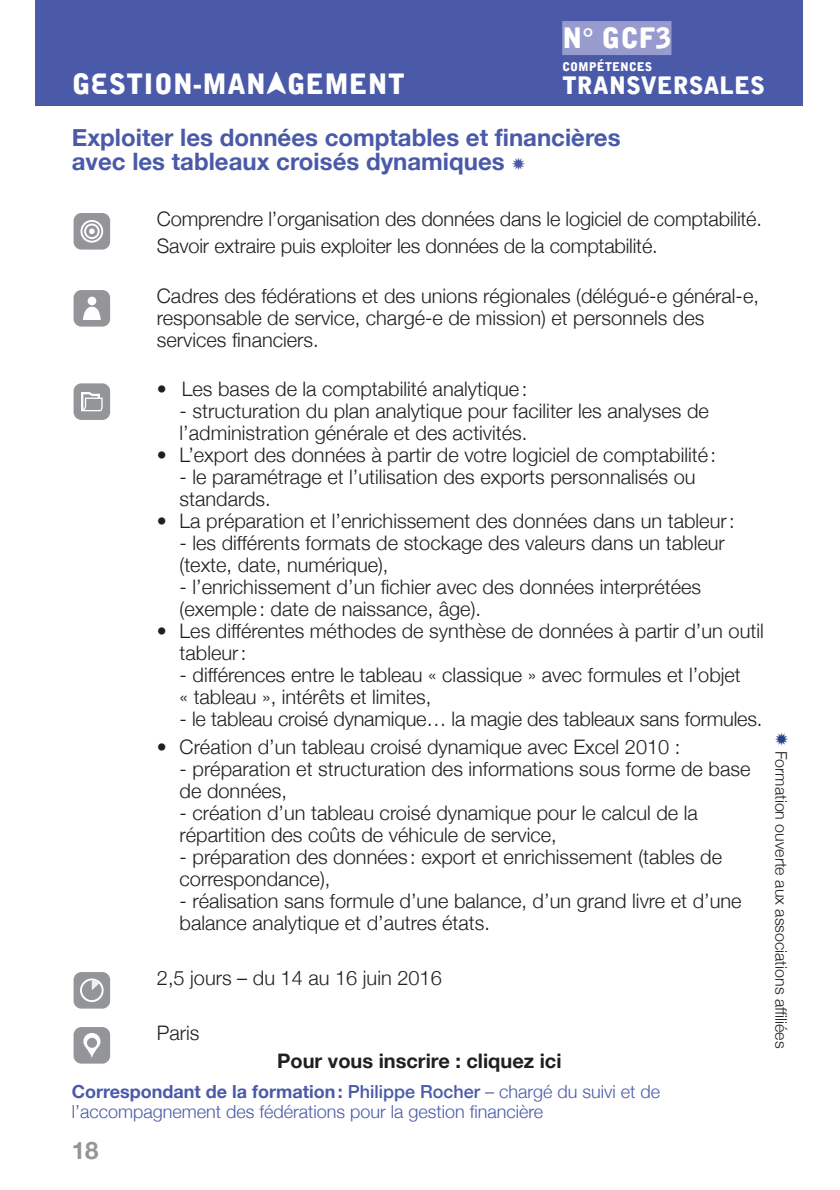
<style>
.page{position:relative;width:840px;height:1190px;background:#fff}
.page>*{position:absolute;margin:0;border:0;box-sizing:border-box;transform-origin:0 0}
.t1{font:28px "Alpha Ligue";color:#fff}
.t2{font:700 24px/24px "Helvetica Neue";color:#4a5aa8}
.t3{font:24px "Alpha Ligue";color:#fff}
.t4{font:700 24px "Helvetica Neue";color:#939598}
.t5{font:300 20px/22px "Helvetica Neue";color:#231f20}
.t6{font:700 20px "Helvetica Neue";color:#231f20}
.t7{font:300 18px/20px "Helvetica Neue";color:#4a5aa8}
.t8{font:300 16px "Helvetica Neue";color:#231f20}
.t9{font:12px "Alpha Ligue";color:#fff}
.s1{font-weight:700}
.s2{font-weight:500}
.s3{color:#25408e}
</style>
<div class="page">
<div style="left:36px;top:0;width:767px;height:105px;background:#4a5aa8"></div>
<div style="left:562px;top:21px;width:109px;height:34px;background:#989bcd"></div>
<svg style="left:74px;top:213px;width:36px;height:37px"></svg>
<svg style="left:74px;top:290px;width:36px;height:37px"></svg>
<svg style="left:74px;top:383px;width:36px;height:37px"></svg>
<svg style="left:74px;top:972px;width:36px;height:37px"></svg>
<div style="left:74px;top:1027px;width:36px;height:37px;background:#939598;border-radius:8px"></div>
<div style="left:83px;top:1033px;width:17px;height:17px;background:#fff;border-radius:50%"></div>
<svg style="left:84px;top:1044px;width:16px;height:14px"></svg>
<div style="left:87px;top:1038px;width:10px;height:10px;background:#939598;border-radius:50%"></div>
<h1 class="t1" style="left:562px;top:22px;width:111px">N° GCF3</h1>
<p class="t9" style="left:562px;top:60px;width:91px">COMPÉTENCES</p>
<h1 class="t1" style="left:72px;top:67px;width:335px">GESTION-MANAGEMENT</h1>
<p class="t3" style="left:562px;top:72px;width:204px">TRANSVERSALES</p>
<p class="t2" style="left:72px;top:125px;width:550px">Exploiter les données comptables et financières avec les tableaux croisés dynamiques ✹</p>
<p class="t5" style="left:157px;top:204px;width:607px;line-height:27.6px">Comprendre l’organisation des données dans le logiciel de comptabilité.<br>Savoir extraire puis exploiter les données de la comptabilité.</p>
<p class="t5" style="left:157px;top:284px;width:604px">Cadres des fédérations et des unions régionales (délégué-e général-e, responsable de service, chargé-e de mission) et personnels des services financiers.</p>
<p class="t5" style="left:157px;top:378px;width:372px">• Les bases de la comptabilité analytique :</p>
<p class="t5" style="left:180px;top:400px;width:531px">- structuration du plan analytique pour faciliter les analyses de l’administration générale et des activités.</p>
<p class="t5" style="left:157px;top:444px;width:561px">• L’export des données à partir de votre logiciel de comptabilité :</p>
<p class="t5" style="left:180px;top:466px;width:518px">- le paramétrage et l’utilisation des exports personnalisés ou standards.</p>
<p class="t5" style="left:157px;top:510px;width:579px">• La préparation et l’enrichissement des données dans un tableur :</p>
<p class="t5" style="left:180px;top:532px;width:547px">- les différents formats de stockage des valeurs dans un tableur (texte, date, numérique),</p>
<p class="t5" style="left:180px;top:576px;width:523px">- l’enrichissement d’un fichier avec des données interprétées (exemple : date de naissance, âge).</p>
<p class="t5" style="left:180px;top:620px;width:586px;text-indent:-23px">• Les différentes méthodes de synthèse de données à partir d’un outil tableur :</p>
<p class="t5" style="left:180px;top:664px;width:563px">- différences entre le tableau « classique » avec formules et l’objet « tableau », intérêts et limites,</p>
<p class="t5" style="left:180px;top:708px;width:584px">- le tableau croisé dynamique… la magie des tableaux sans formules.</p>
<p class="t5" style="left:157px;top:735px;width:525px">• Création d’un tableau croisé dynamique avec Excel 2010 :</p>
<p class="t5" style="left:180px;top:757px;width:572px">- préparation et structuration des informations sous forme de base de données,</p>
<p class="t5" style="left:180px;top:801px;width:520px">- création d’un tableau croisé dynamique pour le calcul de la répartition des coûts de véhicule de service,</p>
<p class="t5" style="left:180px;top:845px;width:544px">- préparation des données : export et enrichissement (tables de correspondance),</p>
<p class="t5" style="left:180px;top:889px;width:563px">- réalisation sans formule d’une balance, d’un grand livre et d’une balance analytique et d’autres états.</p>
<p class="t5" style="left:157px;top:966px;width:286px">2,5 jours – du 14 au 16 juin 2016</p>
<p class="t5" style="left:157px;top:1021px;width:44px">Paris</p>
<p class="t6" style="left:277px;top:1048px;width:286px">Pour vous inscrire : cliquez ici</p>
<p class="t7" style="left:72px;top:1081px;width:590px"><span class="s1">Correspondant de la formation :</span> <span class="s2">Philippe Rocher</span> – chargé du suivi et de l’accompagnement des fédérations pour la gestion financière</p>
<p class="t4" style="left:72px;top:1136px;width:28px">18</p>
<p class="t8" style="left:791px;top:732px;width:318px;rotate:90deg"><span class="s3">✹</span> Formation ouverte aux associations affiliées</p>
</div>
